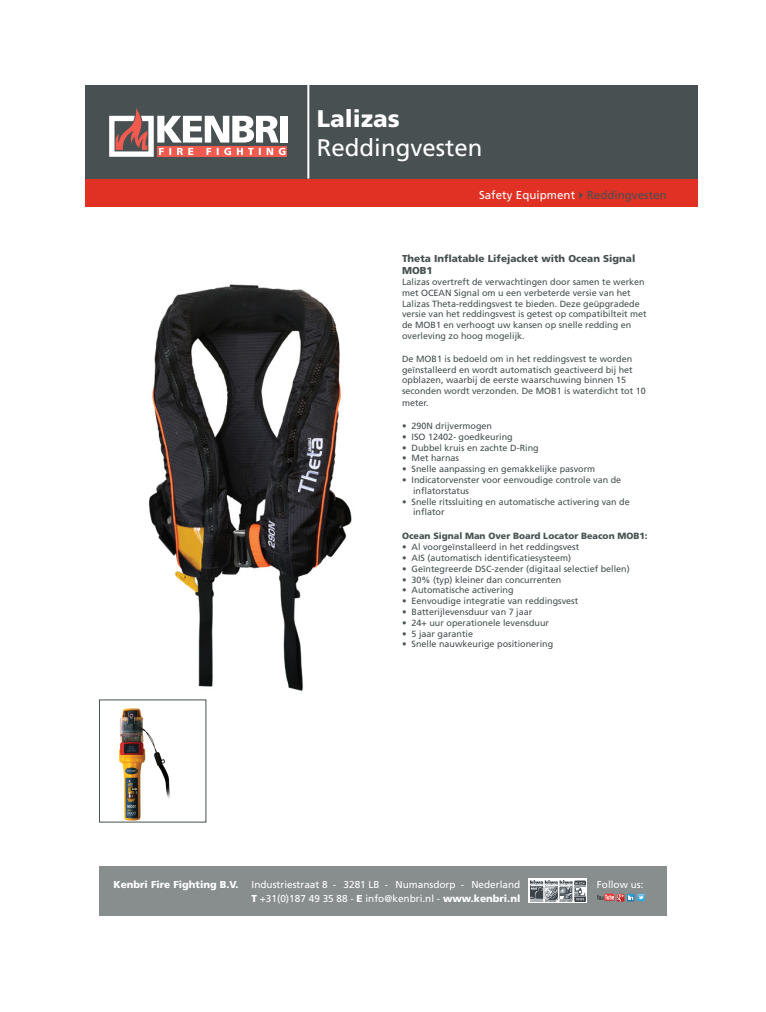
<style>
.page{position:relative;width:766px;height:1012px;background:#fff}
.page>*{position:absolute;margin:0;border:0;box-sizing:border-box;transform-origin:0 0}
.t1{font:24px "Frutiger";color:#fff}
.t2{font:900 24px "Frutiger";color:#fff}
.t3{font:11.5px "Frutiger";letter-spacing:.005em;color:#fff}
.t4{font:10px "Frutiger";color:#fff}
.t5{font:900 10px/12px "Frutiger";color:#485051}
.t6{font:900 10px "Frutiger";color:#fff}
.t7{font:9px/10.8px "Frutiger";color:#485051}
.t8{font:900 9px "Frutiger";color:#485051}
.s1{color:#485051}
.s2{font-weight:900}
</style>
<div class="page">
<div style="left:85px;top:179px;width:612px;height:28px;background:#e13124"></div>
<div style="left:85px;top:85px;width:612px;height:94px;background:#485051"></div>
<hr style="left:307px;top:85px;width:2px;height:94px;background:#fff">
<div style="left:99px;top:866px;width:567px;height:50px;background:#888d8e"></div>
<svg style="left:528px;top:879px;width:59px;height:24px"></svg>
<img style="left:530px;top:881px;width:55px;height:21px">
<svg style="left:597px;top:894px;width:47px;height:7px"></svg>
<div style="left:280px;top:116px;width:7px;height:27px;background:#fff"></div>
<svg style="left:285px;top:146px;width:2px;height:11px"></svg>
<svg style="left:109px;top:108px;width:176px;height:49px"></svg>
<img style="left:130px;top:284px;width:222px;height:425px">
<img style="left:118px;top:702px;width:57px;height:118px">
<p class="t2" style="left:317px;top:104px;width:84px">Lalizas</p>
<p class="t1" style="left:317px;top:133px;width:167px">Reddingvesten</p>
<p class="t3" style="left:479px;top:188px;width:189px">Safety Equipment<span class="s1">✔Reddingvesten</span></p>
<p class="t5" style="left:402px;top:253px;width:235px">Theta Inflatable Lifejacket with Ocean Signal<br>MOB1</p>
<p class="t7" style="left:402px;top:276px;width:246px">Lalizas overtreft de verwachtingen door samen te werken met OCEAN Signal om u een verbeterde versie van het Lalizas Theta-reddingsvest te bieden. Deze geüpgradede versie van het reddingsvest is getest op compatibilteit met de MOB1 en verhoogt uw kansen op snelle redding en overleving zo hoog mogelijk.</p>
<p class="t7" style="left:402px;top:353px;width:245px">De MOB1 is bedoeld om in het reddingsvest te worden geïnstalleerd en wordt automatisch geactiveerd bij het opblazen, waarbij de eerste waarschuwing binnen 15 seconden wordt verzonden. De MOB1 is waterdicht tot 10</p>
<p class="t7" style="left:402px;top:398px;width:28px">meter.</p>
<p class="t7" style="left:402px;top:420px;width:92px">• 290N drijvermogen</p>
<p class="t7" style="left:402px;top:431px;width:112px">• ISO 12402- goedkeuring</p>
<p class="t7" style="left:402px;top:442px;width:138px">• Dubbel kruis en zachte D-Ring</p>
<p class="t7" style="left:402px;top:453px;width:59px">• Met harnas</p>
<p class="t7" style="left:402px;top:464px;width:195px">• Snelle aanpassing en gemakkelijke pasvorm</p>
<p class="t7" style="left:413px;top:474px;width:210px;text-indent:-11px">• Indicatorvenster voor eenvoudige controle van de inflatorstatus</p>
<p class="t7" style="left:413px;top:496px;width:218px;text-indent:-11px">• Snelle ritssluiting en automatische activering van de inflator</p>
<p class="t8" style="left:402px;top:531px;width:247px">Ocean Signal Man Over Board Locator Beacon MOB1:</p>
<p class="t7" style="left:402px;top:542px;width:179px">• Al voorgeïnstalleerd in het reddingsvest</p>
<p class="t7" style="left:402px;top:552px;width:171px">• AIS (automatisch identificatiesysteem)</p>
<p class="t7" style="left:402px;top:563px;width:229px">• Geïntegreerde DSC-zender (digitaal selectief bellen)</p>
<p class="t7" style="left:402px;top:574px;width:161px">• 30% (typ) kleiner dan concurrenten</p>
<p class="t7" style="left:402px;top:585px;width:113px">• Automatische activering</p>
<p class="t7" style="left:402px;top:596px;width:178px">• Eenvoudige integratie van reddingsvest</p>
<p class="t7" style="left:402px;top:606px;width:132px">• Batterijlevensduur van 7 jaar</p>
<p class="t7" style="left:402px;top:617px;width:148px">• 24+ uur operationele levensduur</p>
<p class="t7" style="left:402px;top:628px;width:73px">• 5 jaar garantie</p>
<p class="t7" style="left:402px;top:639px;width:153px">• Snelle nauwkeurige positionering</p>
<p class="t6" style="left:113px;top:878px;width:127px">Kenbri Fire Fighting B.V.</p>
<p class="t4" style="left:251px;top:878px;width:270px">Industriestraat 8 - 3281 LB - Numansdorp - Nederland</p>
<p class="t4" style="left:596px;top:878px;width:48px">Follow us:</p>
<p class="t4" style="left:251px;top:892px;width:270px"><span class="s2">T</span> +31(0)187 49 35 88 - <span class="s2">E</span> info@kenbri.nl - <span class="s2">www.kenbri.nl</span></p>
</div>
